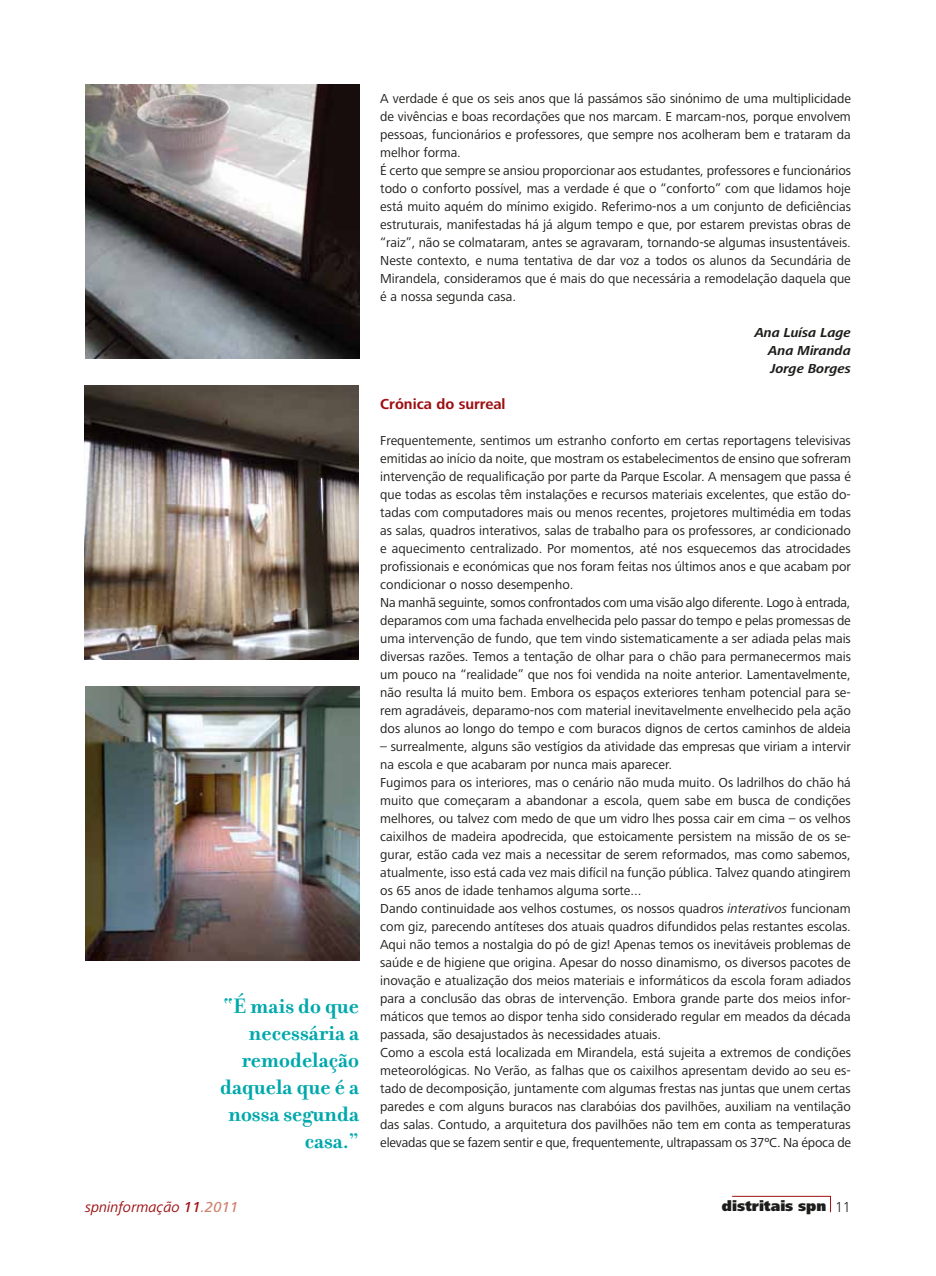
<style>
.page{position:relative;width:936px;height:1276px;background:#fff}
.page>*{position:absolute;margin:0;border:0;box-sizing:border-box;transform-origin:0 0}
.t1{font:700 22.5px/27px "Filosofia";color:#00a8ab;text-align:right}
.t2{font:italic 15px "Frutiger Next LT";color:#9d0f12}
.t3{font:700 15px "Frutiger Next LT";color:#9d0f12}
.t4{font:900 15px "Frutiger Next LT";color:#1d1d1b}
.t5{font:13.5px/18px "Frutiger Next LT";color:#1d1d1b}
.t6{font:italic 700 13.5px/18px "Frutiger Next LT";color:#1d1d1b;text-align:justify}
.s1{font-style:italic}
.s2{font-weight:500}
.s3{font-weight:500;color:#cf8471}
.s4{font-weight:300}
</style>
<div class="page">
<svg style="left:732px;top:1195px;width:99px;height:18px"></svg>
<img style="left:85px;top:84px;width:274px;height:274px">
<img style="left:85px;top:385px;width:273px;height:274px">
<img style="left:85px;top:686px;width:274px;height:274px">
<h1 class="t1" style="left:220px;top:992px;width:140px">“É mais do que necessária a remodelação daquela que é a nossa segunda casa.”</h1>
<p class="t5" style="left:380px;top:90px;width:472px">A verdade é que os seis anos que lá passámos são sinónimo de uma multiplicidade de vivências e boas recordações que nos marcam. E marcam-nos, porque envolvem pessoas, funcionários e professores, que sempre nos acolheram bem e trataram da melhor forma.<br>É certo que sempre se ansiou proporcionar aos estudantes, professores e funcionários todo o conforto possível, mas a verdade é que o “conforto” com que lidamos hoje está muito aquém do mínimo exigido. Referimo-nos a um conjunto de deficiências estruturais, manifestadas há já algum tempo e que, por estarem previstas obras de “raiz”, não se colmataram, antes se agravaram, tornando-se algumas insustentáveis.<br>Neste contexto, e numa tentativa de dar voz a todos os alunos da Secundária de Mirandela, consideramos que é mais do que necessária a remodelação daquela que é a nossa segunda casa.</p>
<p class="t6" style="left:768px;top:324px;width:84px;text-indent:-14px">Ana Luísa Lage Ana Miranda Jorge Borges</p>
<p class="t3" style="left:380px;top:396px;width:127px">Crónica do surreal</p>
<p class="t5" style="left:380px;top:432px;width:472px">Frequentemente, sentimos um estranho conforto em certas reportagens televisivas emitidas ao início da noite, que mostram os estabelecimentos de ensino que sofreram intervenção de requalificação por parte da Parque Escolar. A mensagem que passa é que todas as escolas têm instalações e recursos materiais excelentes, que estão do&shy;tadas com computadores mais ou menos recentes, projetores multimédia em todas as salas, quadros interativos, salas de trabalho para os professores, ar condicionado e aquecimento centralizado. Por momentos, até nos esquecemos das atrocidades profissionais e económicas que nos foram feitas nos últimos anos e que acabam por condicionar o nosso desempenho.<br>Na manhã seguinte, somos confrontados com uma visão algo diferente. Logo à entrada, deparamos com uma fachada envelhecida pelo passar do tempo e pelas promessas de uma intervenção de fundo, que tem vindo sistematicamente a ser adiada pelas mais diversas razões. Temos a tentação de olhar para o chão para permanecermos mais um pouco na “realidade” que nos foi vendida na noite anterior. Lamentavelmente, não resulta lá muito bem. Embora os espaços exteriores tenham potencial para se&shy;rem agradáveis, deparamo-nos com material inevitavelmente envelhecido pela ação dos alunos ao longo do tempo e com buracos dignos de certos caminhos de aldeia</p>
<p class="t5" style="left:380px;top:738px;width:472px">– surrealmente, alguns são vestígios da atividade das empresas que viriam a intervir na escola e que acabaram por nunca mais aparecer.<br>Fugimos para os interiores, mas o cenário não muda muito. Os ladrilhos do chão há muito que começaram a abandonar a escola, quem sabe em busca de condições melhores, ou talvez com medo de que um vidro lhes possa cair em cima – os velhos caixilhos de madeira apodrecida, que estoicamente persistem na missão de os se&shy;gurar, estão cada vez mais a necessitar de serem reformados, mas como sabemos, atualmente, isso está cada vez mais difícil na função pública. Talvez quando atingirem os 65 anos de idade tenhamos alguma sorte...<br>Dando continuidade aos velhos costumes, os nossos quadros <span class="s1">interativos</span> funcionam com giz, parecendo antíteses dos atuais quadros difundidos pelas restantes escolas.<br>Aqui não temos a nostalgia do pó de giz! Apenas temos os inevitáveis problemas de saúde e de higiene que origina. Apesar do nosso dinamismo, os diversos pacotes de inovação e atualização dos meios materiais e informáticos da escola foram adiados para a conclusão das obras de intervenção. Embora grande parte dos meios infor&shy;máticos que temos ao dispor tenha sido considerado regular em meados da década passada, são desajustados às necessidades atuais.<br>Como a escola está localizada em Mirandela, está sujeita a extremos de condições meteorológicas. No Verão, as falhas que os caixilhos apresentam devido ao seu es&shy;tado de decomposição, juntamente com algumas frestas nas juntas que unem certas paredes e com alguns buracos nas clarabóias dos pavilhões, auxiliam na ventilação das salas. Contudo, a arquitetura dos pavilhões não tem em conta as temperaturas elevadas que se fazem sentir e que, frequentemente, ultrapassam os 37ºC. Na época de</p>
<p class="t2" style="left:85px;top:1199px;width:155px">spninformação <span class="s2">11</span><span class="s3">.2011</span></p>
<p class="t4" style="left:722px;top:1197px;width:130px">distritais spn <span class="s4">11</span></p>
</div>
